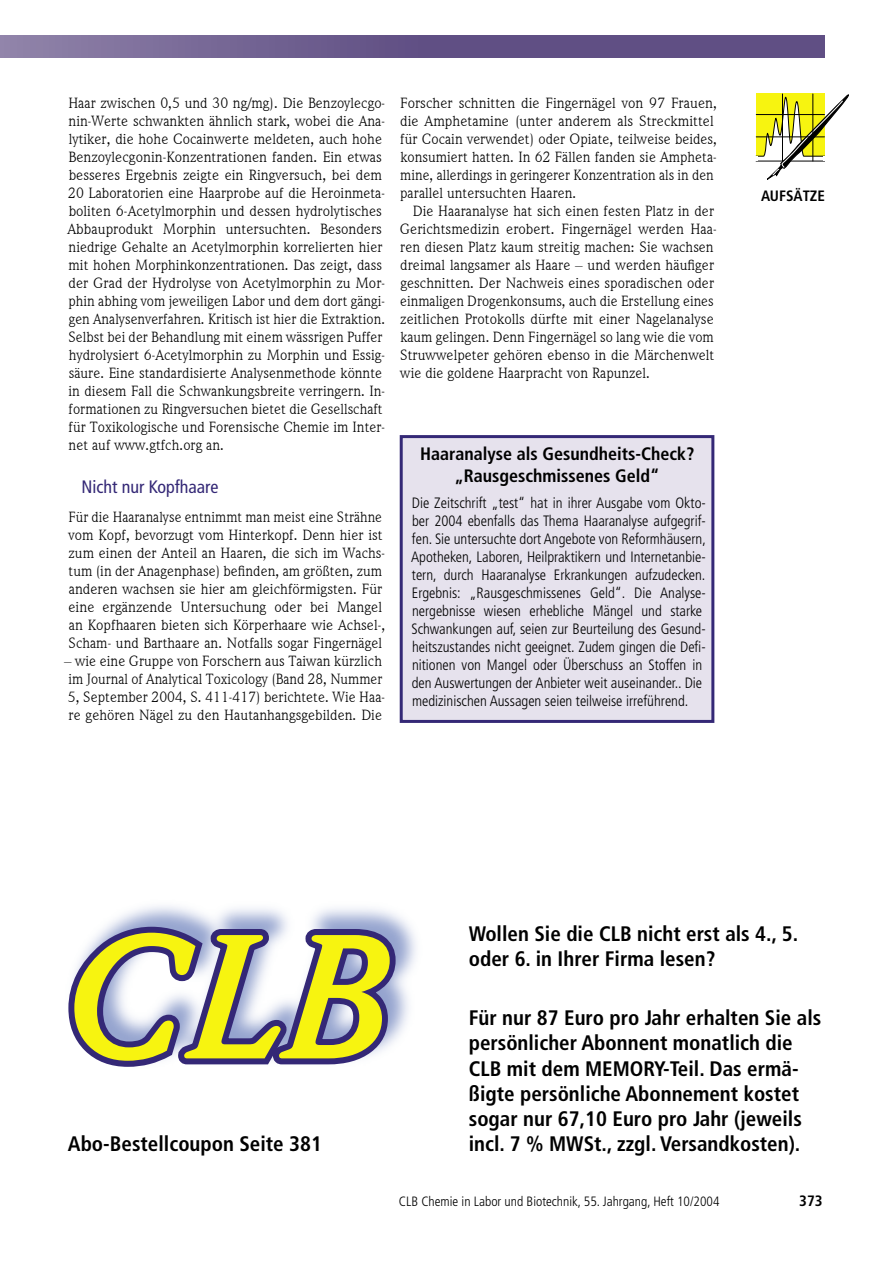
<style>
.page{position:relative;width:893px;height:1263px;background:#fff}
.page>*{position:absolute;margin:0;border:0;box-sizing:border-box;transform-origin:0 0}
.t1{font:italic 700 180px "Weidemann IT Cby BT";color:#f7f410}
.t2{font:700 condensed 21px/25.2px "Frutiger";color:#000}
.t3{font:700 condensed 18px/21.6px "Frutiger";color:#000;text-align:center}
.t4{font:condensed 18px "Frutiger";color:#342876}
.t5{font:15px/18px "Weidemann IT Cby BT";color:#000}
.t6{font:300 condensed 15px/18px "Frutiger";color:#000}
.t7{font:700 condensed 15px "Frutiger";color:#000}
.t8{font:300 condensed 13.5px "Frutiger";color:#000}
</style>
<div class="page">
<svg style="left:755px;top:94px;width:94px;height:86px"></svg>
<div style="left:0;top:35px;width:825px;height:23px;background:linear-gradient(to right,#8577a1,#54427b)"></div>
<div style="left:401px;top:437px;width:312px;height:284px;background:#e6e2ed"></div>
<div style="left:400px;top:435px;width:314px;height:288px;border:3px solid #342876"></div>
<div style="left:64px;top:897px;width:361px;height:173px;background:#7084be;opacity:.75"></div>
<svg style="left:64px;top:918px;width:340px;height:152px"></svg>
<p class="t5" style="left:68px;top:94px;width:319px">Haar zwischen 0,5 und 30 ng/mg). Die Benzoylecgo&shy;nin-Werte schwankten ähnlich stark, wobei die Ana&shy;lytiker, die hohe Cocainwerte meldeten, auch hohe Benzoylecgonin-Konzentrationen fanden. Ein etwas besseres Ergebnis zeigte ein Ringversuch, bei dem 20 Laboratorien eine Haarprobe auf die Heroinmeta&shy;boliten 6-Acetylmorphin und dessen hydrolytisches Abbauprodukt Morphin untersuchten. Besonders niedrige Gehalte an Acetylmorphin korrelierten hier mit hohen Morphinkonzentrationen. Das zeigt, dass der Grad der Hydrolyse von Acetylmorphin zu Mor&shy;phin abhing vom jeweiligen Labor und dem dort gängi&shy;gen Analysenverfahren. Kritisch ist hier die Extraktion.<br>Selbst bei der Behandlung mit einem wässrigen Puffer hydrolysiert 6-Acetylmorphin zu Morphin und Essig&shy;säure. Eine standardisierte Analysenmethode könnte in diesem Fall die Schwankungsbreite verringern. In&shy;formationen zu Ringversuchen bietet die Gesellschaft für Toxikologische und Forensische Chemie im Inter&shy;net auf www.gtfch.org an.</p>
<p class="t4" style="left:81px;top:476px;width:139px">Nicht nur Kopfhaare</p>
<p class="t5" style="left:68px;top:508px;width:319px">Für die Haaranalyse entnimmt man meist eine Strähne vom Kopf, bevorzugt vom Hinterkopf. Denn hier ist zum einen der Anteil an Haaren, die sich im Wachs&shy;tum (in der Anagenphase) befinden, am größten, zum anderen wachsen sie hier am gleichförmigsten. Für eine ergänzende Untersuchung oder bei Mangel an Kopfhaaren bieten sich Körperhaare wie Achsel-, Scham- und Barthaare an. Notfalls sogar Fingernägel</p>
<p class="t5" style="left:64px;top:652px;width:323px">– wie eine Gruppe von Forschern aus Taiwan kürzlich im Journal of Analytical Toxicology (Band 28, Nummer 5, September 2004, S. 411-417) berichtete. Wie Haa&shy;re gehören Nägel zu den Hautanhangsgebilden. Die</p>
<p class="t5" style="left:400px;top:94px;width:319px">Forscher schnitten die Fingernägel von 97 Frauen, die Amphetamine (unter anderem als Streckmittel für Cocain verwendet) oder Opiate, teilweise beides, konsumiert hatten. In 62 Fällen fanden sie Ampheta&shy;mine, allerdings in geringerer Konzentration als in den parallel untersuchten Haaren.</p>
<p class="t5" style="left:400px;top:202px;width:318px;text-indent:13px">Die Haaranalyse hat sich einen festen Platz in der Gerichtsmedizin erobert. Fingernägel werden Haa&shy;ren diesen Platz kaum streitig machen: Sie wachsen dreimal langsamer als Haare – und werden häufiger geschnitten. Der Nachweis eines sporadischen oder einmaligen Drogenkonsums, auch die Erstellung eines zeitlichen Protokolls dürfte mit einer Nagelanalyse kaum gelingen. Denn Fingernägel so lang wie die vom Struwwelpeter gehören ebenso in die Märchenwelt wie die goldene Haarpracht von Rapunzel.</p>
<p class="t3" style="left:420px;top:443px;width:276px">Haaranalyse als Gesundheits-Check? „Rausgeschmissenes Geld“</p>
<p class="t6" style="left:411px;top:494px;width:296px">Die Zeitschrift „test“ hat in ihrer Ausgabe vom Okto&shy;ber 2004 ebenfalls das Thema Haaranalyse aufgegrif&shy;fen. Sie untersuchte dort Angebote von Reformhäusern, Apotheken, Laboren, Heilpraktikern und Internetanbie&shy;tern, durch Haaranalyse Erkrankungen aufzudecken.<br>Ergebnis: „Rausgeschmissenes Geld“. Die Analyse&shy;nergebnisse wiesen erhebliche Mängel und starke Schwankungen auf, seien zur Beurteilung des Gesund&shy;heitszustandes nicht geeignet. Zudem gingen die Defi&shy;nitionen von Mangel oder Überschuss an Stoffen in den Auswertungen der Anbieter weit auseinander.. Die medizinischen Aussagen seien teilweise irreführend.</p>
<p class="t7" style="left:761px;top:187px;width:65px">AUFSÄTZE</p>
<h1 class="t1" style="left:68px;top:884px;width:329px">CLB</h1>
<h2 class="t2" style="left:469px;top:921px;width:331px">Wollen Sie die CLB nicht erst als 4., 5. oder 6. in Ihrer Firma lesen?</h2>
<h2 class="t2" style="left:469px;top:1005px;width:354px">Für nur 87 Euro pro Jahr erhalten Sie als persönlicher Abonnent monatlich die CLB mit dem MEMORY-Teil. Das ermä&shy;ßigte persönliche Abonnement kostet sogar nur 67,10 Euro pro Jahr (jeweils</h2>
<h2 class="t2" style="left:68px;top:1131px;width:256px">Abo-Bestellcoupon Seite 381</h2>
<h2 class="t2" style="left:469px;top:1131px;width:333px">incl. 7 % MWSt., zzgl. Versandkosten).</h2>
<p class="t8" style="left:399px;top:1194px;width:322px">CLB Chemie in Labor und Biotechnik, 55. Jahrgang, Heft 10/2004</p>
<p class="t7" style="left:799px;top:1192px;width:25px">373</p>
</div>
